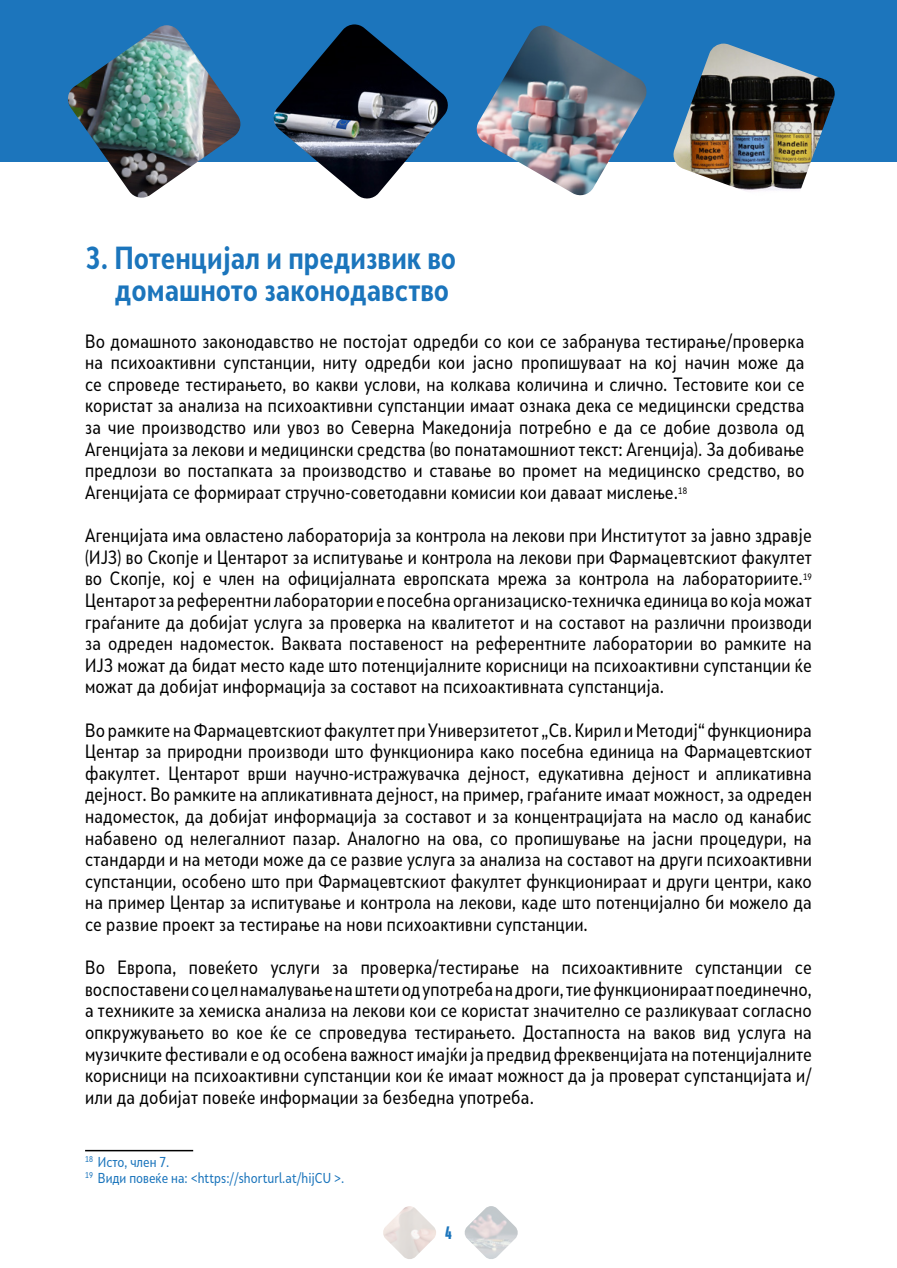
<style>
.page{position:relative;width:897px;height:1268px;background:#fff}
.page>*{position:absolute;margin:0;border:0;box-sizing:border-box;transform-origin:0 0}
.t1{font:700 29.85px/31.3px "Skola Sans Cn";color:#1b75bc;text-align:right}
.t2{font:18px/21.6px "Skola Sans Cn";letter-spacing:.01em;color:#000;text-align:justify}
.t3{font:700 18px "Ekran";color:#1c75bc}
.t4{font:13.5px/16.2px "Skola Sans Cn";color:#1b75bc}
</style>
<div class="page">
<div style="left:0;top:0;width:896px;height:162px;background:#1c75bc"></div>
<hr style="left:896px;top:0;width:1px;height:162px;background:#1c75bc">
<img style="left:68px;top:25px;width:173px;height:173px">
<img style="left:273px;top:24px;width:175px;height:175px">
<img style="left:476px;top:26px;width:171px;height:170px">
<img style="left:673px;top:44px;width:162px;height:147px">
<img style="left:383px;top:1206px;width:53px;height:53px">
<img style="left:464px;top:1206px;width:54px;height:53px">
<hr style="left:85px;top:1150px;width:108px;height:1px;background:#000">
<h1 class="t1" style="left:85px;top:242px;width:372px">3. Потенцијал и предизвик во домашното законодавство</h1>
<p class="t2" style="left:85px;top:330px;width:720px">Во домашното законодавство не постојат одредби со кои се забранува тестирање/проверка на психоактивни супстанции, ниту одредби кои јасно пропишуваат на кој начин може да се спроведе тестирањето, во какви услови, на колкава количина и слично. Тестовите кои се користат за анализа на психоактивни супстанции имаат ознака дека се медицински средства за чие производство или увоз во Северна Македонија потребно е да се добие дозвола од Агенцијата за лекови и медицински средства (во понатамошниот текст: Агенција). За добивање предлози во постапката за производство и ставање во промет на медицинско средство, во Агенцијата се формираат стручно-советодавни комисии кои даваат мислење.<sup>18</sup></p>
<p class="t2" style="left:85px;top:524px;width:728px">Агенцијата има овластено лабораторија за контрола на лекови при Институтот за јавно здравје (ИЈЗ) во Скопје и Центарот за испитување и контрола на лекови при Фармацевтскиот факултет во Скопје, кој е член на официјалната европската мрежа за контрола на лабораториите.<sup>19<br></sup>Центарот за референтни лаборатории е посебна организациско-техничка единица во која можат граѓаните да добијат услуга за проверка на квалитетот и на составот на различни производи за одреден надоместок. Ваквата поставеност на референтните лаборатории во рамките на ИЈЗ можат да бидат место каде што потенцијалните корисници на психоактивни супстанции ќе можат да добијат информација за составот на психоактивната супстанција.</p>
<p class="t2" style="left:85px;top:719px;width:728px">Во рамките на Фармацевтскиот факултет при Универзитетот „Св. Кирил и Методиј“ функционира Центар за природни производи што функционира како посебна единица на Фармацевтскиот факултет. Центарот врши научно-истражувачка дејност, едукативна дејност и апликативна дејност. Во рамките на апликативната дејност, на пример, граѓаните имаат можност, за одреден надоместок, да добијат информација за составот и за концентрацијата на масло од канабис набавено од нелегалниот пазар. Аналогно на ова, со пропишување на јасни процедури, на стандарди и на методи може да се развие услуга за анализа на составот на други психоактивни супстанции, особено што при Фармацевтскиот факултет функционираат и други центри, како на пример Центар за испитување и контрола на лекови, каде што потенцијално би можело да се развие проект за тестирање на нови психоактивни супстанции.</p>
<p class="t2" style="left:85px;top:956px;width:728px">Во Европа, повеќето услуги за проверка/тестирање на психоактивните супстанции се воспоставени со цел намалување на штети од употреба на дроги, тие функционираат поединечно, а техниките за хемиска анализа на лекови кои се користат значително се разликуваат согласно опкружувањето во кое ќе се спроведува тестирањето. Достапноста на ваков вид услуга на музичките фестивали е од особена важност имајќи ја предвид фреквенцијата на потенцијалните корисници на психоактивни супстанции кои ќе имаат можност да ја проверат супстанцијата и/ или да добијат повеќе информации за безбедна употреба.</p>
<p class="t4" style="left:85px;top:1153px;width:261px"><sup>18</sup> Исто, член 7.<br><sup>19</sup> Види повеќе на: &lt;https://shorturl.at/hijCU &gt;.</p>
<p class="t3" style="left:445px;top:1222px;width:8px">4</p>
</div>
